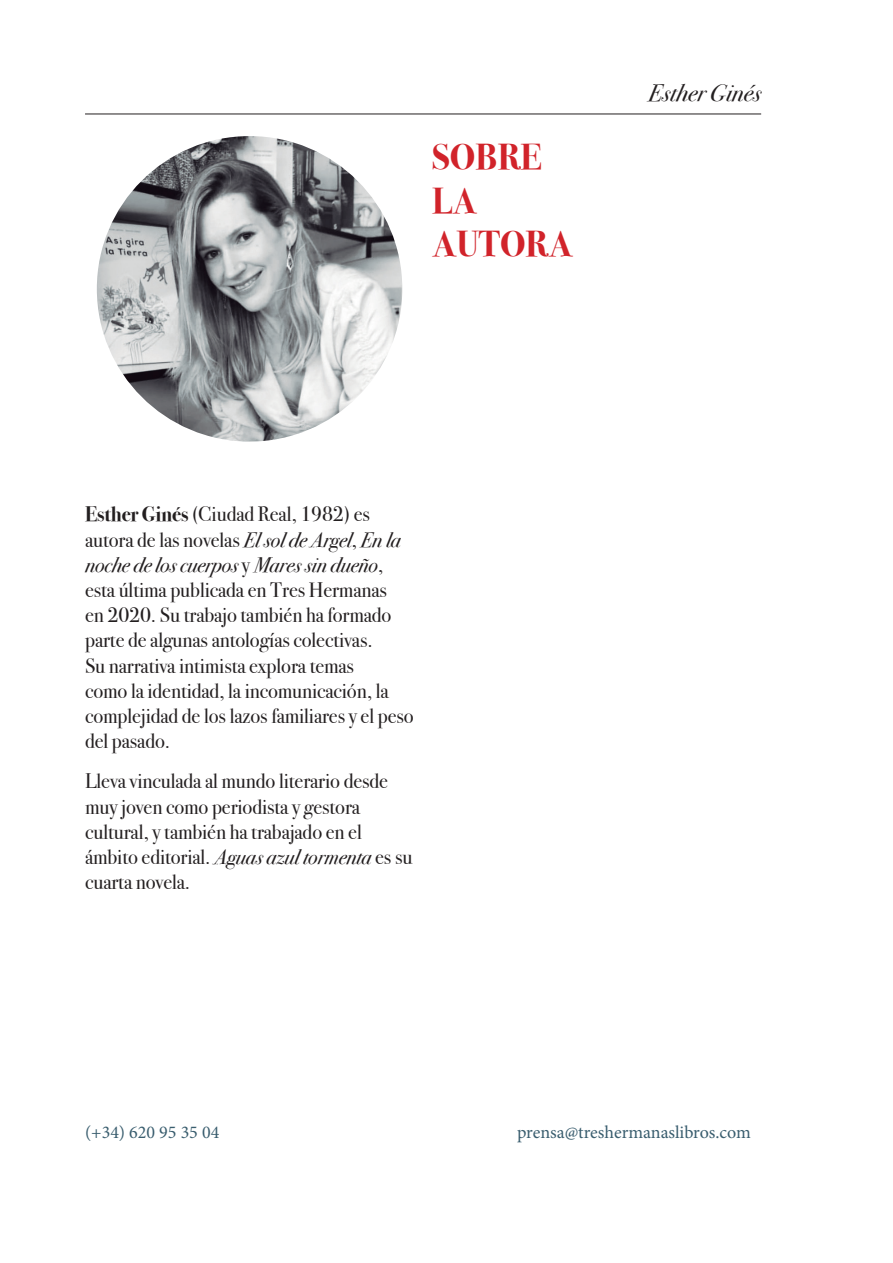
<style>
.page{position:relative;width:893px;height:1263px;background:#fff}
.page>*{position:absolute;margin:0;border:0;box-sizing:border-box;transform-origin:0 0}
.t1{font:700 36px "Bodoni Svty Two ITCTT";color:#d1232a}
.t2{font:italic 24px "Bodoni Svty Two ITCTT";color:#231f20}
.t3{font:21px/25.2px "Bodoni Svty Two ITCTT";letter-spacing:-.005em;color:#231f20}
.t4{font:18px "Minion Pro";color:#395d6e}
.s1{font-weight:700}
.s2{font-style:italic}
</style>
<div class="page">
<hr style="left:85px;top:114px;width:676px;height:1px;background:#231f20">
<img style="left:97px;top:136px;width:305px;height:306px;border-radius:153px">
<p class="t1" style="left:432px;top:127px;width:111px">SOBRE</p>
<p class="t1" style="left:432px;top:171px;width:46px">LA</p>
<p class="t1" style="left:432px;top:214px;width:142px">AUTORA</p>
<p class="t2" style="left:648px;top:72px;width:115px">Esther Ginés</p>
<p class="t3" style="left:85px;top:499px;width:330px"><span class="s1">Esther Ginés</span> (Ciudad Real, 1982) es autora de las novelas <span class="s2">El sol de Argel</span>, <span class="s2">En la noche de los cuerpos</span> y <span class="s2">Mares sin dueño</span>, esta última publicada en Tres Hermanas<br>en 2020. Su trabajo también ha formado parte de algunas antologías colectivas.<br>Su narrativa intimista explora temas<br>como la identidad, la incomunicación, la complejidad de los lazos familiares y el peso del pasado.</p>
<p class="t3" style="left:85px;top:766px;width:329px">Lleva vinculada al mundo literario desde muy joven como periodista y gestora cultural, y también ha trabajado en el ámbito editorial. <span class="s2">Aguas azul tormenta</span> es su cuarta novela.</p>
<p class="t4" style="left:85px;top:1120px;width:136px">(+34) 620 95 35 04</p>
<p class="t4" style="left:517px;top:1120px;width:235px">prensa@treshermanaslibros.com</p>
</div>
